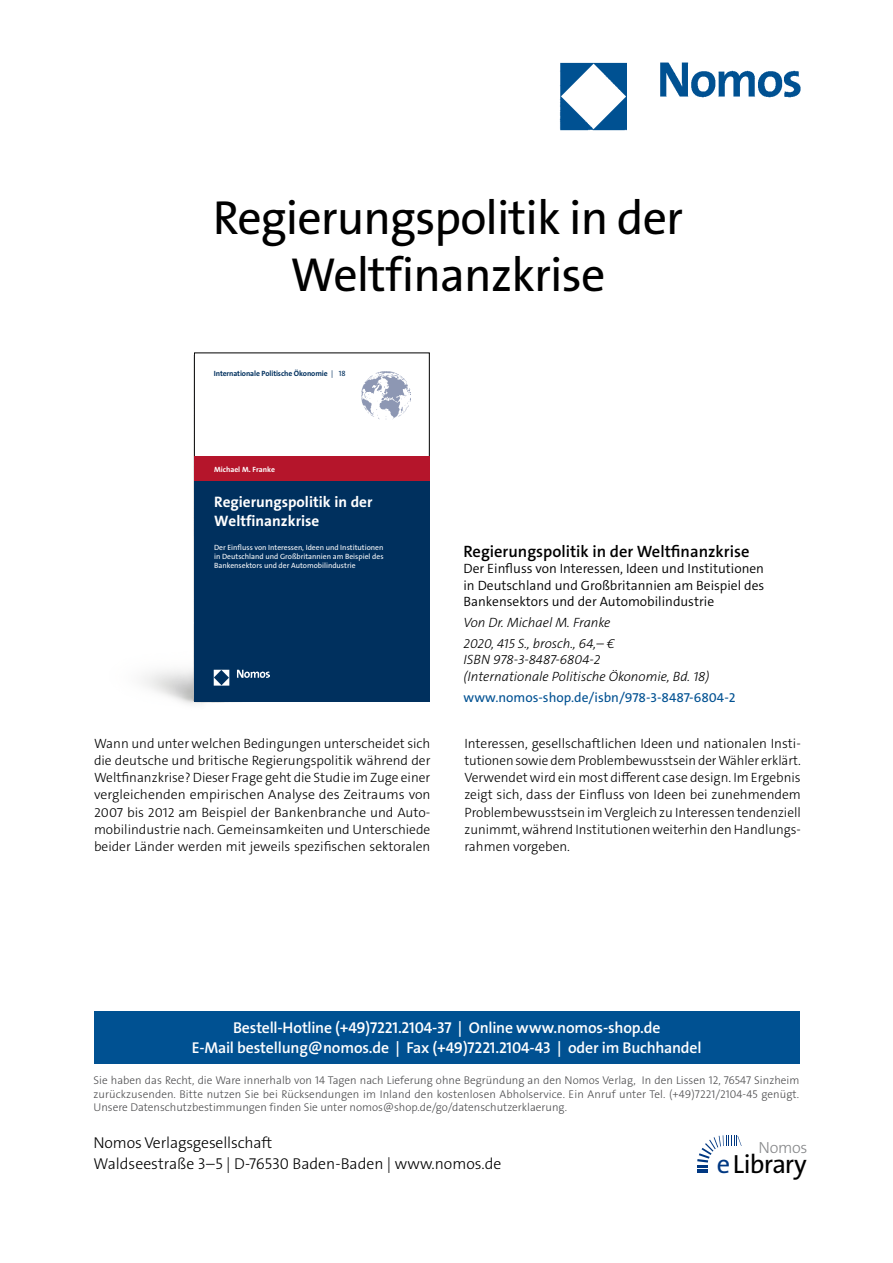
<style>
.page{position:relative;width:893px;height:1263px;background:#fff}
.page>*{position:absolute;margin:0;border:0;box-sizing:border-box;transform-origin:0 0}
.t1{font:48px/57.6px "The Sans Os F";letter-spacing:-.02em;color:#000;text-align:center}
.t2{font:26.4px "The Sans Os F";letter-spacing:-.03em;color:#000}
.t3{font:600 16.5px "The Sans C5";color:#000}
.t4{font:300 16.2px "The Sans Os F";letter-spacing:-.02em;color:#87888a}
.t5{font:600 15.75px/21px "The Sans Os F";letter-spacing:-.01em;color:#fff;text-align:center}
.t6{font:300 15.75px/21px "The Sans Os F";color:#000}
.t7{font:700 15.15px/18.5px "The Sans Os F";color:#fff}
.t8{font:300 13.5px/17.2px "The Sans C5";color:#000;text-align:justify}
.t9{font:300 13.5px/16.5px "The Sans C5";color:#000;text-align:justify}
.t10{font:italic 300 13.5px/20.7px "The Sans C5";color:#000}
.t11{font:13.5px "The Sans C5";color:#005192}
.t12{font:300 11.25px/13.5px "The Sans Os F";color:#4b4b4d;text-align:justify}
.t13{font:7.65px/9.1px "The Sans Os F";color:#fff;text-align:justify}
.t14{font:700 7.65px "The Sans Os F";letter-spacing:-.015em;color:#00305e}
.t15{font:700 7.65px "The Sans Os F";color:#fff}
.s1{font-weight:400}
.s2{color:#003882}
</style>
<div class="page">
<img style="left:559px;top:62px;width:242px;height:69px">
<div style="left:94px;top:1011px;width:705px;height:52px;background:#005192"></div>
<svg style="left:697px;top:1135px;width:45px;height:38px"></svg>
<img style="left:144px;top:352px;width:285px;height:352px">
<div style="left:194px;top:353px;width:235px;height:348px;background:#fff"></div>
<div style="left:194px;top:481px;width:236px;height:220px;background:#00305e"></div>
<div style="left:194px;top:456px;width:236px;height:25px;background:#b5152b"></div>
<img style="left:361px;top:372px;width:50px;height:47px">
<img style="left:214px;top:669px;width:56px;height:17px">
<h1 class="t1" style="left:213px;top:189px;width:472px">Regierungspolitik in der<br>Weltfinanzkrise</h1>
<p class="t14" style="left:214px;top:369px;width:133px">Internationale Politische Ökonomie <span class="s1">| 18</span></p>
<p class="t15" style="left:214px;top:465px;width:62px">Michael M. Franke</p>
<p class="t7" style="left:214px;top:493px;width:160px">Regierungspolitik in der<br>Weltfinanzkrise</p>
<p class="t13" style="left:214px;top:543px;width:171px">Der Einfluss von Interessen, Ideen und Institutionen in Deutschland und Großbritannien am Beispiel des Bankensektors und der Automobilindustrie</p>
<p class="t3" style="left:463px;top:541px;width:287px">Regierungspolitik in der Weltfinanzkrise</p>
<p class="t9" style="left:463px;top:561px;width:302px">Der Einfluss von Interessen, Ideen und Institutionen in Deutschland und Großbritannien am Beispiel des Bankensektors und der Automobilindustrie</p>
<p class="t10" style="left:463px;top:612px;width:153px">Von Dr. Michael M. Franke<br>2020, 415 S., brosch., 64,– €</p>
<p class="t10" style="left:463px;top:652px;width:247px;line-height:16.5px">ISBN 978-3-8487-6804-2<br>(Internationale Politische Ökonomie, Bd. 18)</p>
<p class="t11" style="left:463px;top:688px;width:274px">www.nomos-shop.de/isbn/978-3-8487-6804-2</p>
<p class="t8" style="left:94px;top:734px;width:338px">Wann und unter welchen Bedingungen unterscheidet sich die deutsche und britische Regierungspolitik während der Weltfinanzkrise? Dieser Frage geht die Studie im Zuge einer vergleichenden empirischen Analyse des Zeitraums von 2007 bis 2012 am Beispiel der Bankenbranche und Auto&shy;mobilindustrie nach. Gemeinsamkeiten und Unterschiede beider Länder werden mit jeweils spezifischen sektoralen</p>
<p class="t8" style="left:464px;top:734px;width:338px">Interessen, gesellschaftlichen Ideen und nationalen Insti&shy;tutionen sowie dem Problembewusstsein der Wähler erklärt.<br>Verwendet wird ein most different case design. Im Ergebnis zeigt sich, dass der Einfluss von Ideen bei zunehmendem Problembewusstsein im Vergleich zu Interessen tendenziell zunimmt, während Institutionen weiterhin den Handlungs&shy;rahmen vorgeben.</p>
<p class="t5" style="left:192px;top:1017px;width:511px">Bestell-Hotline (+49)7221.2104-37 | Online www.nomos-shop.de<br>E-Mail bestellung@nomos.de | Fax (+49)7221.2104-43 | oder im Buchhandel</p>
<p class="t12" style="left:94px;top:1074px;width:707px">Sie haben das Recht, die Ware innerhalb von 14 Tagen nach Lieferung ohne Begründung an den Nomos Verlag, In den Lissen 12, 76547 Sinzheim zurückzusenden. Bitte nutzen Sie bei Rücksendungen im Inland den kostenlosen Abholservice. Ein Anruf unter Tel. (+49)7221/2104-45 genügt.<br>Unsere Datenschutzbestimmungen finden Sie unter nomos@shop.de/go/datenschutzerklaerung.</p>
<p class="t6" style="left:94px;top:1133px;width:409px">Nomos Verlagsgesellschaft<br>Waldseestraße 3–5 | D-76530 Baden-Baden | www.nomos.de</p>
<p class="t4" style="left:758px;top:1137px;width:51px">Nomos</p>
<h2 class="t2" style="left:717px;top:1147px;width:91px"><span class="s2">e</span>Library</h2>
</div>
